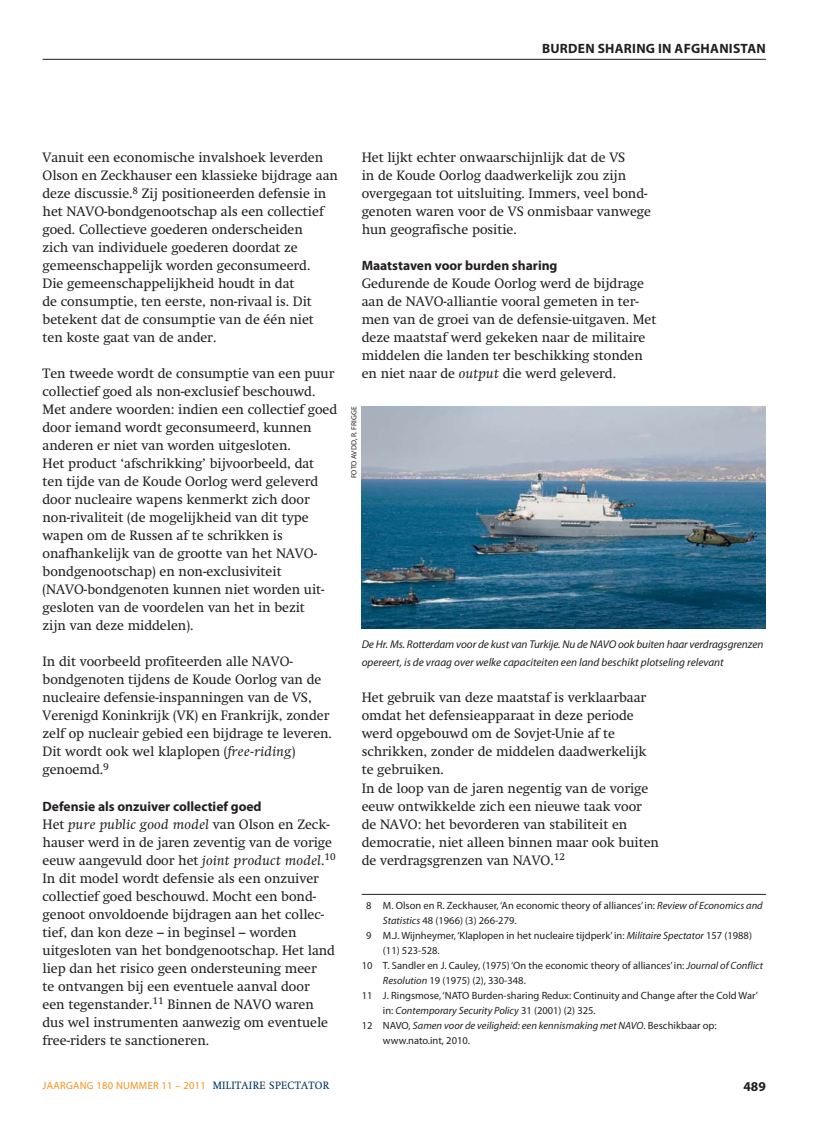
<style>
.page{position:relative;width:817px;height:1136px;background:#fff}
.page>*{position:absolute;margin:0;border:0;box-sizing:border-box;transform-origin:0 0}
.t1{font:13.5px/18px "Swift";color:#231f20}
.t2{font:700 13.5px "Myriad Pro";color:#231f20}
.t3{font:700 13.5px "Myriad Pro";letter-spacing:.02em;color:#231f20}
.t4{font:italic 11.25px/18px "Myriad Pro";letter-spacing:-.01em;color:#231f20}
.t5{font:10.5px "Myriad Pro";color:#231f20}
.t6{font:italic 10.5px "Myriad Pro";color:#231f20}
.t7{font:10.5px "Myriad Pro";letter-spacing:.025em;color:#f7901e}
.t8{font:7.5px "Myriad Pro";letter-spacing:.02em;color:#231f20}
.s1{font-style:italic}
.s2{font-style:normal}
.s3{font-family:"Swift";color:#003562}
</style>
<div class="page">
<hr style="left:43px;top:59px;width:722px;height:1px;background:#231f20">
<hr style="left:361px;top:894px;width:404px;height:1px;background:#231f20">
<img style="left:361px;top:406px;width:404px;height:222px">
<p class="t3" style="left:542px;top:43px;width:225px">BURDEN SHARING IN AFGHANISTAN</p>
<p class="t1" style="left:43px;top:150px;width:297px">Vanuit een economische invalshoek leverden Olson en Zeckhauser een klassieke bijdrage aan deze discussie.<sup>8</sup> Zij positioneerden defensie in het NAVO-bondgenootschap als een collectief goed. Collectieve goederen onderscheiden<br>zich van individuele goederen doordat ze gemeenschappelijk worden geconsumeerd.<br>Die gemeenschappelijkheid houdt in dat<br>de consumptie, ten eerste, non-rivaal is. Dit betekent dat de consumptie van de één niet<br>ten koste gaat van de ander.</p>
<p class="t1" style="left:43px;top:366px;width:296px">Ten tweede wordt de consumptie van een puur collectief goed als non-exclusief beschouwd.<br>Met andere woorden: indien een collectief goed door iemand wordt geconsumeerd, kunnen anderen er niet van worden uitgesloten.<br>Het product ‘afschrikking’ bijvoorbeeld, dat ten tijde van de Koude Oorlog werd geleverd door nucleaire wapens kenmerkt zich door non-rivaliteit (de mogelijkheid van dit type wapen om de Russen af te schrikken is onafhankelijk van de grootte van het NAVO&shy;bondgenootschap) en non-exclusiviteit (NAVO-bondgenoten kunnen niet worden uit&shy;gesloten van de voordelen van het in bezit<br>zijn van deze middelen).</p>
<p class="t1" style="left:43px;top:654px;width:291px">In dit voorbeeld profiteerden alle NAVO&shy;bondgenoten tijdens de Koude Oorlog van de nucleaire defensie-inspanningen van de VS, Verenigd Koninkrijk (VK) en Frankrijk, zonder zelf op nucleair gebied een bijdrage te leveren.<br>Dit wordt ook wel klaplopen (<span class="s1">free-riding</span>) genoemd.<sup>9</sup></p>
<p class="t2" style="left:43px;top:800px;width:220px">Defensie als onzuiver collectief goed</p>
<p class="t1" style="left:43px;top:816px;width:295px">Het <span class="s1">pure public good model</span> van Olson en Zeck&shy;hauser werd in de jaren zeventig van de vorige eeuw aangevuld door het <span class="s1">joint product model</span>.<sup>10<br></sup>In dit model wordt defensie als een onzuiver collectief goed beschouwd. Mocht een bond&shy;genoot onvoldoende bijdragen aan het collec&shy;tief, dan kon deze – in beginsel – worden uitgesloten van het bondgenootschap. Het land liep dan het risico geen ondersteuning meer<br>te ontvangen bij een eventuele aanval door<br>een tegenstander.<sup>11</sup> Binnen de NAVO waren dus wel instrumenten aanwezig om eventuele free-riders te sanctioneren.</p>
<p class="t1" style="left:361px;top:150px;width:291px">Het lijkt echter onwaarschijnlijk dat de VS<br>in de Koude Oorlog daadwerkelijk zou zijn overgegaan tot uitsluiting. Immers, veel bond&shy;genoten waren voor de VS onmisbaar vanwege hun geografische positie.</p>
<p class="t2" style="left:361px;top:260px;width:197px">Maatstaven voor burden sharing</p>
<p class="t1" style="left:361px;top:276px;width:296px">Gedurende de Koude Oorlog werd de bijdrage aan de NAVO-alliantie vooral gemeten in ter&shy;men van de groei van de defensie-uitgaven. Met deze maatstaf werd gekeken naar de militaire middelen die landen ter beschikking stonden en niet naar de <span class="s1">output</span> die werd geleverd.</p>
<p class="t8" style="left:349px;top:478px;width:74px;rotate:-90deg">FOTO AVDD, R. FRIGGE</p>
<p class="t4" style="left:361px;top:636px;width:403px">De Hr. Ms. Rotterdam voor de kust van Turkije. Nu de NAVO ook buiten haar verdragsgrenzen opereert, is de vraag over welke capaciteiten een land beschikt plotseling relevant</p>
<p class="t1" style="left:361px;top:690px;width:299px">Het gebruik van deze maatstaf is verklaarbaar omdat het defensieapparaat in deze periode werd opgebouwd om de Sovjet-Unie af te schrikken, zonder de middelen daadwerkelijk te gebruiken.<br>In de loop van de jaren negentig van de vorige eeuw ontwikkelde zich een nieuwe taak voor de NAVO: het bevorderen van stabiliteit en democratie, niet alleen binnen maar ook buiten de verdragsgrenzen van NAVO.<sup>12</sup></p>
<p class="t5" style="left:366px;top:899px;width:398px">8 M. Olson en R. Zeckhauser, ‘An economic theory of alliances’ in: <span class="s1">Review of Economics and</span></p>
<p class="t5" style="left:383px;top:914px;width:135px"><span class="s1">Statistics</span> 48 (1966) (3) 266-279.</p>
<p class="t5" style="left:366px;top:929px;width:387px">9 M.J. Wijnheymer, ‘Klaplopen in het nucleaire tijdperk’ in: <span class="s1">Militaire Spectator</span> 157 (1988)</p>
<p class="t5" style="left:383px;top:944px;width:58px">(11) 523-528.</p>
<p class="t5" style="left:361px;top:959px;width:403px">10 T. Sandler en J. Cauley, (1975) ‘On the economic theory of alliances’ in: <span class="s1">Journal of Conflict</span></p>
<p class="t5" style="left:383px;top:974px;width:144px"><span class="s1">Resolution</span> 19 (1975) (2), 330-348.</p>
<p class="t5" style="left:361px;top:989px;width:398px">11 J. Ringsmose, ‘NATO Burden-sharing Redux: Continuity and Change after the Cold War’</p>
<p class="t6" style="left:383px;top:1006px;width:214px"><span class="s2">in:</span> Contemporary Security Policy <span class="s2">31 (2001) (2) 325.</span></p>
<p class="t6" style="left:361px;top:1021px;width:356px"><span class="s2">12 NAVO,</span> Samen voor de veiligheid: een kennismaking met NAVO<span class="s2">. Beschikbaar op:</span></p>
<p class="t5" style="left:383px;top:1034px;width:88px">www.nato.int, 2010.</p>
<p class="t7" style="left:43px;top:1078px;width:288px">JAARGANG 180 NUMMER 11 – 2011 <span class="s3">MILITAIRE SPECTATOR</span></p>
<p class="t2" style="left:743px;top:1081px;width:24px">489</p>
</div>
